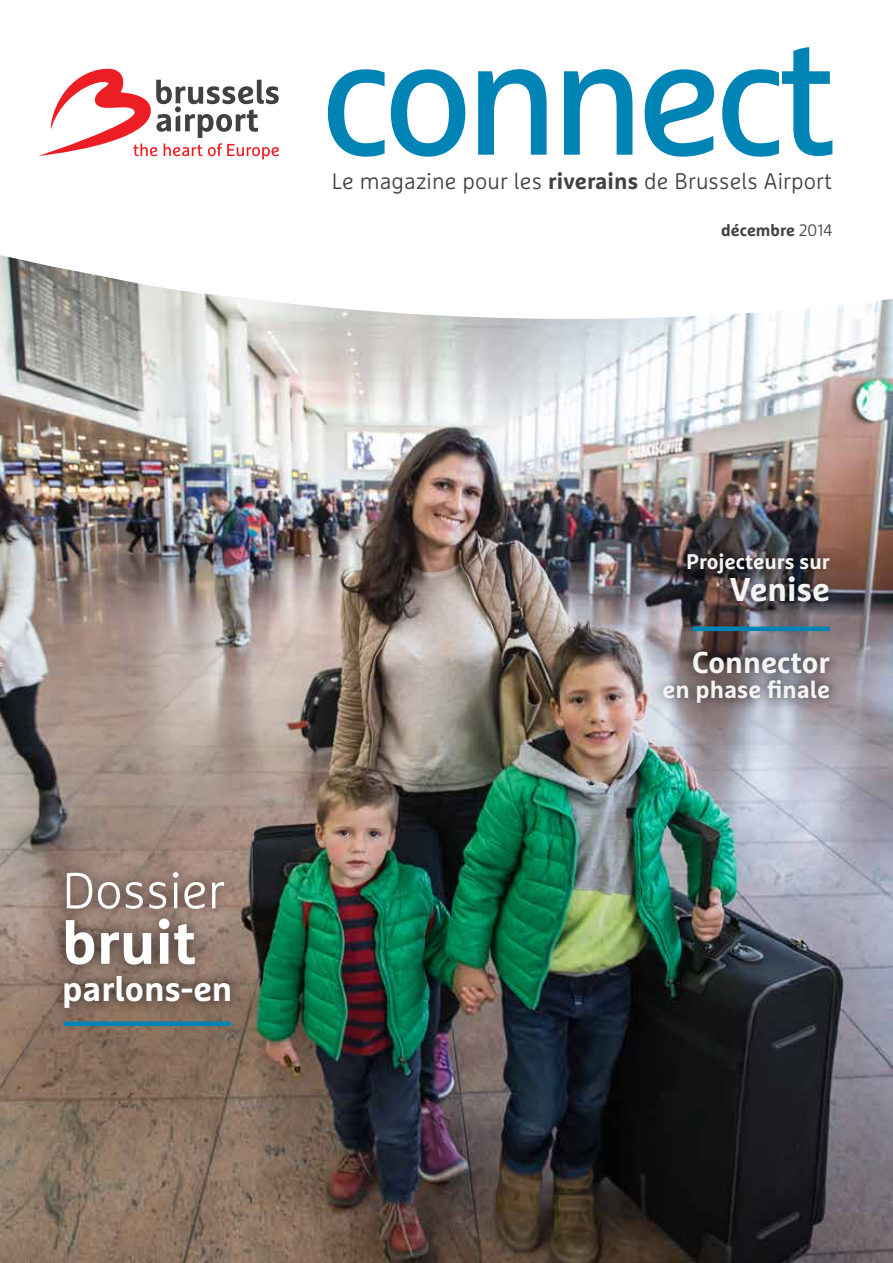
<style>
.page{position:relative;width:893px;height:1263px;background:#fff}
.page>*{position:absolute;margin:0;border:0;box-sizing:border-box;transform-origin:0 0}
.t1{font:163.5px "Marselis Pro";letter-spacing:-.05em;color:#0084b6}
.t2{font:700 60.3px "Marselis Pro";color:#fff}
.t3{font:300 50.4px "Marselis Pro";color:#fff}
.t4{font:700 34.5px "Marselis Pro";color:#fff}
.t5{font:700 33px "Marselis Pro";color:#f4f4f4}
.t6{font:700 30px "Marselis Pro";color:#f4f4f4}
.t7{font:700 24px "Marselis Pro";color:#f4f4f4}
.t8{font:300 22.5px "Marselis Pro";letter-spacing:.005em;color:#414042}
.t9{font:700 21px "Marselis Pro";color:#f4f4f4}
.t10{font:700 16.5px "Marselis Pro";color:#414042}
.s1{font-weight:700}
.s2{font-weight:300}
</style>
<div class="page">
<img style="left:0;top:335px;width:893px;height:928px">
<div style="left:650px;top:638px;width:193px;height:78px;background:#000;opacity:.75"></div>
<div style="left:674px;top:540px;width:168px;height:75px;background:#000;opacity:.75"></div>
<div style="left:692px;top:626px;width:138px;height:5px;background:#0084b6"></div>
<svg style="left:0;top:159px;width:893px;height:176px"></svg>
<div style="left:51px;top:858px;width:193px;height:163px;background:#000;opacity:.75"></div>
<div style="left:64px;top:1021px;width:167px;height:5px;background:#0084b6"></div>
<svg style="left:38px;top:68px;width:241px;height:91px"></svg>
<h1 class="t1" style="left:320px;top:-2px;width:518px">connect</h1>
<p class="t8" style="left:332px;top:168px;width:502px">Le magazine pour les <span class="s1">riverains</span> de Brussels Airport</p>
<p class="t10" style="left:721px;top:220px;width:112px">décembre <span class="s2">2014</span></p>
<h3 class="t3" style="left:62px;top:860px;width:165px">Dossier</h3>
<h2 class="t2" style="left:62px;top:905px;width:135px">bruit</h2>
<h3 class="t4" style="left:62px;top:968px;width:172px">parlons-en</h3>
<p class="t9" style="left:686px;top:549px;width:145px">Projecteurs sur</p>
<h3 class="t5" style="left:730px;top:569px;width:102px">Venise</h3>
<h3 class="t6" style="left:692px;top:644px;width:139px">Connector</h3>
<p class="t7" style="left:663px;top:675px;width:169px">en phase finale</p>
</div>
